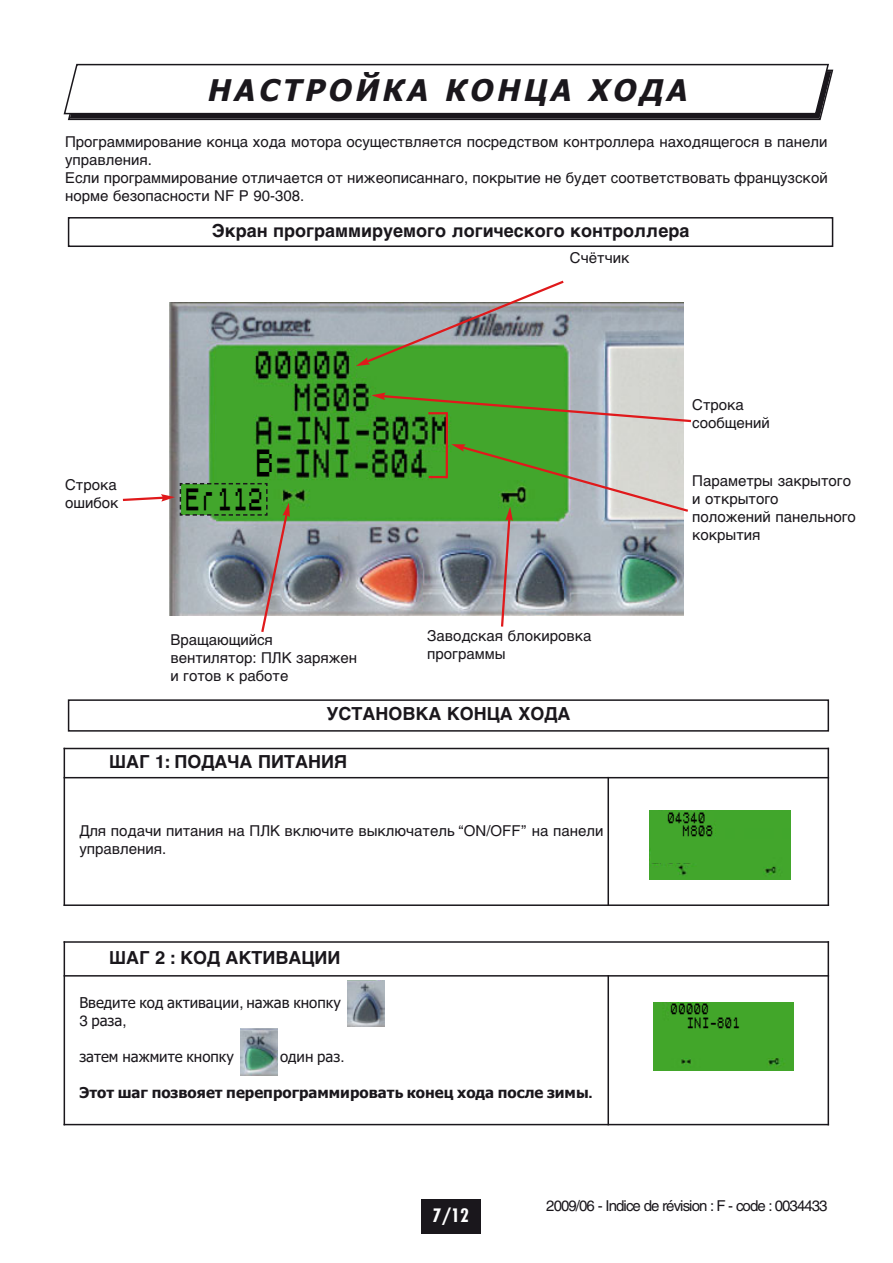
<style>
.page{position:relative;width:893px;height:1263px;background:#fff}
.page>*{position:absolute;margin:0;border:0;box-sizing:border-box;transform-origin:0 0}
.t1{font:36px "ZX Spectrum";color:#010000;scale:.55 1}
.t2{font:italic 700 30px "Tahoma";letter-spacing:.125em;color:#1a171c}
.t3{font:29.25px "ZX Spectrum";color:#010000;scale:.55 1}
.t4{font:700 18px "Helvetica Cyr";color:#1a171c}
.t5{font:700 condensed 18px "Futura";color:#fff}
.t6{font:15px/18px "Helvetica Cyr Upright";color:#1a171c}
.t7{font:15px/18px "Tahoma";color:#1a171c}
.t8{font:700 15px "Tahoma";color:#1a171c}
.t9{font:15px "Helvetica";letter-spacing:-.06em;color:#1a171c}
.t10{font:14.25px/13.4px "ZX Spectrum";color:#010000;scale:.55 1}
.s1{font-family:"Helvetica"}
</style>
<div class="page">
<div style="left:421px;top:1199px;width:59px;height:34px;background:#1a171c"></div>
<svg style="left:64px;top:64px;width:769px;height:56px"></svg>
<div style="left:68px;top:217px;width:765px;height:30px;border:2px solid #1a171c"></div>
<div style="left:68px;top:699px;width:761px;height:33px;border:2px solid #1a171c"></div>
<img style="left:170px;top:302px;width:513px;height:314px">
<div style="left:254px;top:448px;width:20px;height:31px;background:#42a62c"></div>
<hr style="left:64px;top:941px;width:1px;height:184px;background:#1a171c">
<hr style="left:607px;top:975px;width:2px;height:150px;background:#1a171c">
<hr style="left:827px;top:941px;width:2px;height:184px;background:#1a171c">
<hr style="left:64px;top:941px;width:765px;height:2px;background:#1a171c">
<hr style="left:64px;top:975px;width:765px;height:2px;background:#1a171c">
<hr style="left:64px;top:1124px;width:765px;height:1px;background:#1a171c">
<div style="left:653px;top:1002px;width:141px;height:69px;background:#42a62a"></div>
<div style="left:670px;top:1003px;width:70px;height:28px;background:#42a62a"></div>
<svg style="left:356px;top:280px;width:210px;height:86px"></svg>
<svg style="left:122px;top:482px;width:168px;height:150px"></svg>
<hr style="left:446px;top:412px;width:2px;height:66px;background:#e0191b">
<svg style="left:371px;top:393px;width:321px;height:30px;background:#7ea563"></svg>
<img style="left:429px;top:444px;width:259px;height:183px">
<hr style="left:64px;top:748px;width:1px;height:158px;background:#1a171c">
<hr style="left:607px;top:777px;width:2px;height:129px;background:#1a171c">
<hr style="left:827px;top:748px;width:2px;height:158px;background:#1a171c">
<hr style="left:64px;top:748px;width:765px;height:1px;background:#1a171c">
<hr style="left:64px;top:777px;width:765px;height:1px;background:#1a171c">
<hr style="left:64px;top:904px;width:765px;height:2px;background:#1a171c">
<div style="left:650px;top:811px;width:140px;height:68px;background:#42a62c"></div>
<div style="left:651px;top:812px;width:63px;height:51px;background:#42a62c"></div>
<img style="left:240px;top:1028px;width:37px;height:47px">
<img style="left:347px;top:980px;width:37px;height:47px">
<h2 class="t2" style="left:207px;top:73px;width:481px">НАСТ РОЙКА КОНЦА ХОДА</h2>
<p class="t6" style="left:65px;top:134px;width:764px">Программирование конца хода мотора осуществляется посредством контроллера находящегося в панели управления.<br>Если программирование отличается от нижеописаннаго, покрытие не будет соответствовать французской норме безопасности NF P 90-308.</p>
<p class="t4" style="left:212px;top:224px;width:479px">Экран программируемого логического контроллера</p>
<p class="t6" style="left:570px;top:250px;width:61px">Счётчик</p>
<p class="t6" style="left:65px;top:478px;width:55px">Строка ошибок</p>
<h1 class="t1" style="left:257px;top:448px;width:37px">B</h1>
<h3 class="t3" style="left:186px;top:486px;width:145px">Er112</h3>
<p class="t6" style="left:170px;top:632px;width:188px">Вращающийся вентилятор: ПЛК заряжен и готов к работе</p>
<p class="t6" style="left:427px;top:628px;width:166px">Заводская блокировка программы</p>
<p class="t4" style="left:326px;top:707px;width:245px">УСТАНОВКА КОНЦА ХОДА</p>
<p class="t4" style="left:109px;top:755px;width:239px">ШАГ 1: ПОДАЧА ПИТАНИЯ</p>
<p class="t6" style="left:79px;top:824px;width:526px">Для подачи питания на ПЛК включите выключатель “ON/OFF” на панели управления.</p>
<p class="t4" style="left:109px;top:951px;width:233px">ШАГ 2 : КОД АКТИВАЦИИ</p>
<p class="t7" style="left:79px;top:993px;width:263px">Введите код активации<span class="s1">,</span> нажав кнопку<br><span class="s1">3</span> раза<span class="s1">,</span></p>
<p class="t7" style="left:79px;top:1047px;width:156px">затем нажмите кнопку</p>
<p class="t7" style="left:280px;top:1047px;width:66px">один раз<span class="s1">.</span></p>
<p class="t8" style="left:79px;top:1084px;width:515px">Этот шаг позвояет перепрограммировать конец хода после зимы<span class="s1">.</span></p>
<p class="t6" style="left:692px;top:397px;width:79px">Строка сообщений</p>
<p class="t6" style="left:692px;top:473px;width:165px">Параметры закрытого и открытого положений панельного кокрытия</p>
<p class="t10" style="left:683px;top:813px;width:58px;text-indent:-15px">04340<br>M808</p>
<p class="t10" style="left:687px;top:1005px;width:100px;text-indent:-16px">00000<br>INI-801</p>
<p class="t5" style="left:432px;top:1207px;width:38px">7/12</p>
<p class="t9" style="left:546px;top:1201px;width:283px">2009/06 - Indice de révision : F - code : 0034433</p>
</div>
